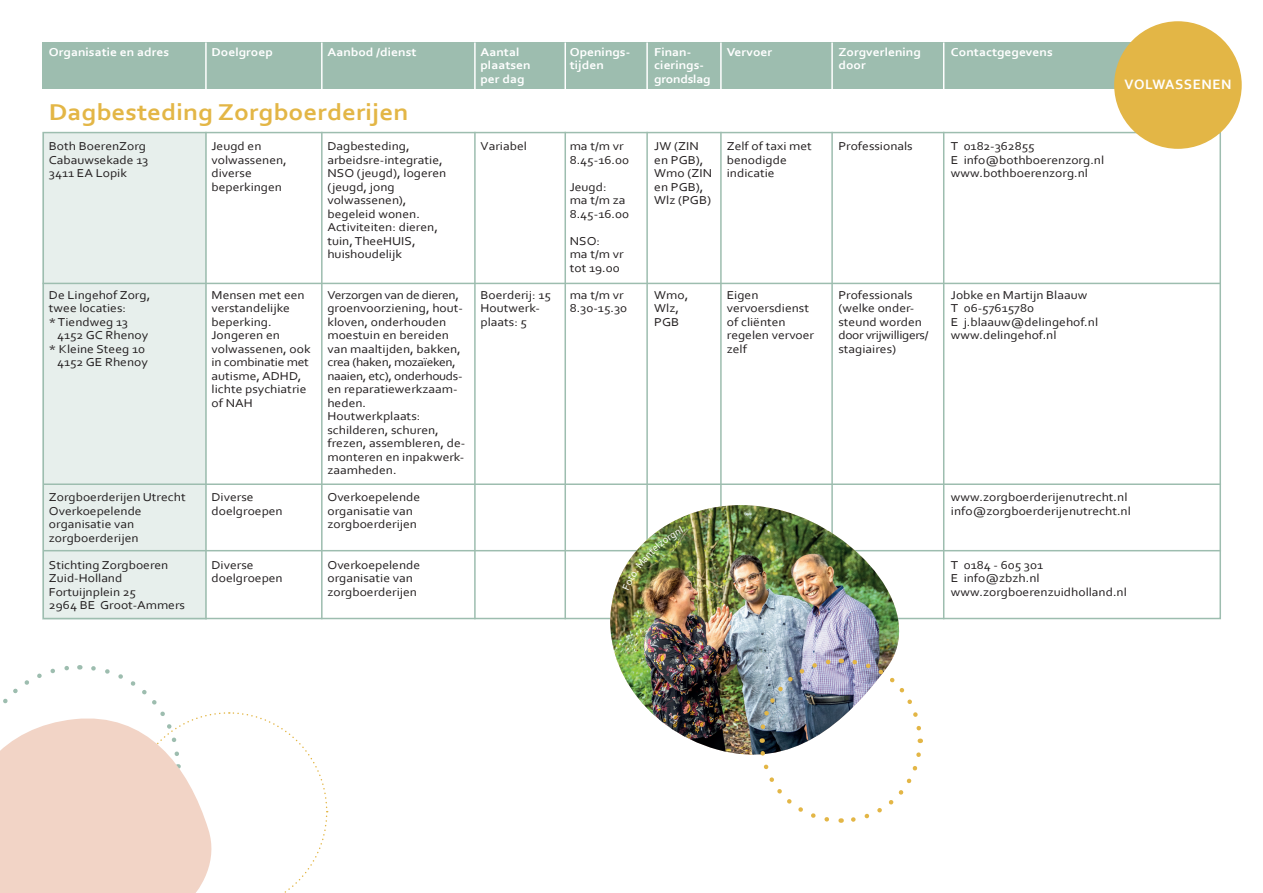
<style>
.page{position:relative;width:1263px;height:893px;background:#fff}
.page>*{position:absolute;margin:0;border:0;box-sizing:border-box;transform-origin:0 0}
.t1{font:700 24px "Corbel";color:#e3b646;scale:1.13 1}
.t2{font:700 14.25px "Corbel";letter-spacing:.04em;color:#fff}
.t3{font:12px/13.5px "Corbel";color:#231f20;scale:1.13 1}
.t4{font:700 12px/13.5px "Corbel";color:#fff;scale:1.13 1}
.t5{font:700 12px "Corbel";letter-spacing:-.02em;color:#fff;scale:1.13 1}
</style>
<div class="page">
<div style="left:43px;top:132px;width:164px;height:487px;background:#e7efec"></div>
<div style="left:43px;top:43px;width:1177px;height:46px;background:#9dbdaf"></div>
<hr style="left:205px;top:132px;width:2px;height:487px;background:#9dbdaf">
<hr style="left:205px;top:43px;width:2px;height:46px;background:#fff">
<hr style="left:321px;top:132px;width:2px;height:487px;background:#9dbdaf">
<hr style="left:321px;top:43px;width:2px;height:46px;background:#fff">
<hr style="left:474px;top:132px;width:2px;height:487px;background:#9dbdaf">
<hr style="left:474px;top:43px;width:2px;height:46px;background:#fff">
<hr style="left:564px;top:132px;width:2px;height:487px;background:#9dbdaf">
<hr style="left:564px;top:43px;width:2px;height:46px;background:#fff">
<hr style="left:646px;top:132px;width:2px;height:487px;background:#9dbdaf">
<hr style="left:646px;top:43px;width:2px;height:46px;background:#fff">
<hr style="left:720px;top:132px;width:2px;height:487px;background:#9dbdaf">
<hr style="left:720px;top:43px;width:2px;height:46px;background:#fff">
<hr style="left:831px;top:132px;width:2px;height:487px;background:#9dbdaf">
<hr style="left:831px;top:43px;width:2px;height:46px;background:#fff">
<hr style="left:943px;top:132px;width:1px;height:487px;background:#9dbdaf">
<hr style="left:943px;top:43px;width:1px;height:46px;background:#fff">
<hr style="left:43px;top:283px;width:1177px;height:1px;background:#9dbdaf">
<hr style="left:43px;top:483px;width:1178px;height:2px;background:#9dbdaf">
<hr style="left:43px;top:550px;width:1178px;height:1px;background:#9dbdaf">
<div style="left:1114px;top:21px;width:128px;height:128px;background:#e3b646;border-radius:50%"></div>
<svg style="left:0;top:665px;width:328px;height:228px"></svg>
<img style="left:596px;top:505px;width:323px;height:250px">
<img style="left:758px;top:656px;width:84px;height:76px">
<svg style="left:849px;top:657px;width:74px;height:86px"></svg>
<svg style="left:841px;top:749px;width:80px;height:74px"></svg>
<svg style="left:757px;top:738px;width:75px;height:84px"></svg>
<img style="left:622px;top:526px;width:61px;height:64px">
<p class="t4" style="left:49px;top:45px;width:108px">Organisatie en adres</p>
<p class="t4" style="left:212px;top:45px;width:56px">Doelgroep</p>
<p class="t4" style="left:327px;top:45px;width:80px">Aanbod /dienst</p>
<p class="t4" style="left:480px;top:45px;width:36px">Aantal</p>
<p class="t4" style="left:480px;top:58px;width:46px">plaatsen</p>
<p class="t4" style="left:480px;top:72px;width:40px">per dag</p>
<p class="t4" style="left:570px;top:45px;width:55px">Openings-</p>
<p class="t4" style="left:570px;top:58px;width:32px">tijden</p>
<p class="t4" style="left:654px;top:45px;width:34px">Finan-</p>
<p class="t4" style="left:654px;top:58px;width:45px">cierings-</p>
<p class="t5" style="left:654px;top:71px;width:51px">grondslag</p>
<p class="t4" style="left:727px;top:45px;width:42px">Vervoer</p>
<p class="t4" style="left:838px;top:45px;width:75px">Zorgverlening door</p>
<p class="t4" style="left:951px;top:45px;width:92px">Contactgegevens</p>
<p class="t2" style="left:1124px;top:76px;width:108px">VOLWASSENEN</p>
<p class="t1" style="left:49px;top:97px;width:320px">Dagbesteding Zorgboerderijen</p>
<p class="t3" style="left:49px;top:139px;width:88px">Both BoerenZorg</p>
<p class="t3" style="left:49px;top:153px;width:89px">Cabauwsekade 13</p>
<p class="t3" style="left:49px;top:166px;width:71px">3411 EA Lopik</p>
<p class="t3" style="left:49px;top:288px;width:91px">De Lingehof Zorg,</p>
<p class="t3" style="left:49px;top:301px;width:70px">twee locaties:</p>
<p class="t3" style="left:49px;top:315px;width:72px">* Tiendweg 13</p>
<p class="t3" style="left:57px;top:328px;width:82px">4152 GC Rhenoy</p>
<p class="t3" style="left:49px;top:342px;width:87px">* Kleine Steeg 10</p>
<p class="t3" style="left:57px;top:355px;width:82px">4152 GE Rhenoy</p>
<p class="t3" style="left:49px;top:490px;width:123px">Zorgboerderijen Utrecht</p>
<p class="t3" style="left:49px;top:504px;width:84px">Overkoepelende</p>
<p class="t3" style="left:49px;top:517px;width:77px">organisatie van</p>
<p class="t3" style="left:49px;top:531px;width:81px">zorgboerderijen</p>
<p class="t3" style="left:49px;top:558px;width:107px">Stichting Zorgboeren<br>Zuid-Holland</p>
<p class="t3" style="left:49px;top:585px;width:79px">Fortuijnplein 25</p>
<p class="t3" style="left:49px;top:598px;width:122px">2964 BE Groot-Ammers</p>
<p class="t3" style="left:212px;top:139px;width:46px">Jeugd en</p>
<p class="t3" style="left:212px;top:153px;width:68px">volwassenen,</p>
<p class="t3" style="left:212px;top:166px;width:37px">diverse</p>
<p class="t3" style="left:212px;top:180px;width:64px">beperkingen</p>
<p class="t3" style="left:212px;top:288px;width:84px">Mensen met een verstandelijke</p>
<p class="t3" style="left:212px;top:315px;width:55px">beperking.</p>
<p class="t3" style="left:212px;top:328px;width:62px">Jongeren en</p>
<p class="t3" style="left:212px;top:342px;width:89px">volwassenen, ook</p>
<p class="t3" style="left:212px;top:355px;width:88px">in combinatie met autisme, ADHD, lichte psychiatrie</p>
<p class="t3" style="left:212px;top:396px;width:38px">of NAH</p>
<p class="t3" style="left:212px;top:490px;width:39px">Diverse</p>
<p class="t3" style="left:212px;top:504px;width:65px">doelgroepen</p>
<p class="t3" style="left:212px;top:558px;width:39px">Diverse</p>
<p class="t3" style="left:212px;top:571px;width:65px">doelgroepen</p>
<p class="t3" style="left:327px;top:139px;width:74px">Dagbesteding,</p>
<p class="t3" style="left:327px;top:153px;width:103px">arbeidsre-integratie,</p>
<p class="t3" style="left:327px;top:166px;width:107px">NSO (jeugd), logeren (jeugd, jong</p>
<p class="t3" style="left:327px;top:193px;width:83px">volwassenen), begeleid wonen.</p>
<p class="t3" style="left:327px;top:220px;width:99px">Activiteiten: dieren,</p>
<p class="t3" style="left:327px;top:234px;width:80px">tuin, TheeHUIS,</p>
<p class="t3" style="left:327px;top:247px;width:67px">huishoudelijk</p>
<p class="t3" style="left:327px;top:288px;width:121px">Verzorgen van de dieren, groenvoorziening, hout&shy;kloven, onderhouden moestuin en bereiden van maaltijden, bakken, crea (haken, mozaïeken, naaien, etc), onderhouds&shy;en reparatiewerkzaam&shy;heden.</p>
<p class="t3" style="left:327px;top:409px;width:84px">Houtwerkplaats:</p>
<p class="t3" style="left:327px;top:423px;width:123px">schilderen, schuren, frezen, assembleren, de&shy;monteren en inpakwerk&shy;zaamheden.</p>
<p class="t3" style="left:327px;top:490px;width:84px">Overkoepelende</p>
<p class="t3" style="left:327px;top:504px;width:77px">organisatie van</p>
<p class="t3" style="left:327px;top:517px;width:81px">zorgboerderijen</p>
<p class="t3" style="left:327px;top:558px;width:84px">Overkoepelende</p>
<p class="t3" style="left:327px;top:571px;width:77px">organisatie van</p>
<p class="t3" style="left:327px;top:585px;width:81px">zorgboerderijen</p>
<p class="t3" style="left:480px;top:139px;width:43px">Variabel</p>
<p class="t3" style="left:480px;top:288px;width:64px">Boerderij: 15</p>
<p class="t3" style="left:480px;top:301px;width:54px">Houtwerk&shy;plaats: 5</p>
<p class="t3" style="left:570px;top:139px;width:49px">ma t/m vr</p>
<p class="t3" style="left:570px;top:153px;width:54px">8.45-16.00</p>
<p class="t3" style="left:570px;top:180px;width:34px">Jeugd:</p>
<p class="t3" style="left:570px;top:193px;width:51px">ma t/m za</p>
<p class="t3" style="left:570px;top:207px;width:54px">8.45-16.00</p>
<p class="t3" style="left:570px;top:234px;width:28px">NSO:</p>
<p class="t3" style="left:570px;top:247px;width:49px">ma t/m vr tot 19.00</p>
<p class="t3" style="left:570px;top:288px;width:49px">ma t/m vr</p>
<p class="t3" style="left:570px;top:301px;width:52px">8.30-15.30</p>
<p class="t3" style="left:654px;top:139px;width:41px">JW (ZIN</p>
<p class="t3" style="left:654px;top:153px;width:53px">en PGB),<br>Wmo (ZIN</p>
<p class="t3" style="left:654px;top:180px;width:45px">en PGB),</p>
<p class="t3" style="left:654px;top:193px;width:52px">Wlz (PGB)</p>
<p class="t3" style="left:727px;top:139px;width:77px">Zelf of taxi met benodigde</p>
<p class="t3" style="left:727px;top:166px;width:44px">indicatie</p>
<p class="t3" style="left:838px;top:139px;width:67px">Professionals</p>
<p class="t3" style="left:951px;top:139px;width:76px">T 0182-362855</p>
<p class="t3" style="left:951px;top:153px;width:137px">E info@bothboerenzorg.nl</p>
<p class="t3" style="left:951px;top:166px;width:123px">www.bothboerenzorg.nl</p>
<p class="t3" style="left:654px;top:288px;width:32px">Wmo,</p>
<p class="t3" style="left:654px;top:301px;width:23px">Wlz,</p>
<p class="t3" style="left:654px;top:315px;width:23px">PGB</p>
<p class="t3" style="left:727px;top:288px;width:30px">Eigen</p>
<p class="t3" style="left:727px;top:301px;width:74px">vervoersdienst</p>
<p class="t3" style="left:727px;top:315px;width:54px">of cliënten</p>
<p class="t3" style="left:727px;top:328px;width:79px">regelen vervoer zelf</p>
<p class="t3" style="left:838px;top:288px;width:81px">Professionals (welke onder&shy;steund worden door vrijwilligers/</p>
<p class="t3" style="left:838px;top:342px;width:53px">stagiaires)</p>
<p class="t3" style="left:951px;top:288px;width:122px">Jobke en Martijn Blaauw</p>
<p class="t3" style="left:951px;top:301px;width:75px">T 06-57615780</p>
<p class="t3" style="left:951px;top:315px;width:132px">E j.blaauw@delingehof.nl</p>
<p class="t3" style="left:951px;top:328px;width:95px">www.delingehof.nl</p>
<p class="t3" style="left:951px;top:490px;width:158px">www.zorgboerderijenutrecht.nl</p>
<p class="t3" style="left:951px;top:504px;width:161px">info@zorgboerderijenutrecht.nl</p>
<p class="t3" style="left:951px;top:558px;width:83px">T 0184 - 605 301</p>
<p class="t3" style="left:951px;top:571px;width:80px">E info@zbzh.nl</p>
<p class="t3" style="left:951px;top:585px;width:157px">www.zorgboerenzuidholland.nl</p>
</div>
